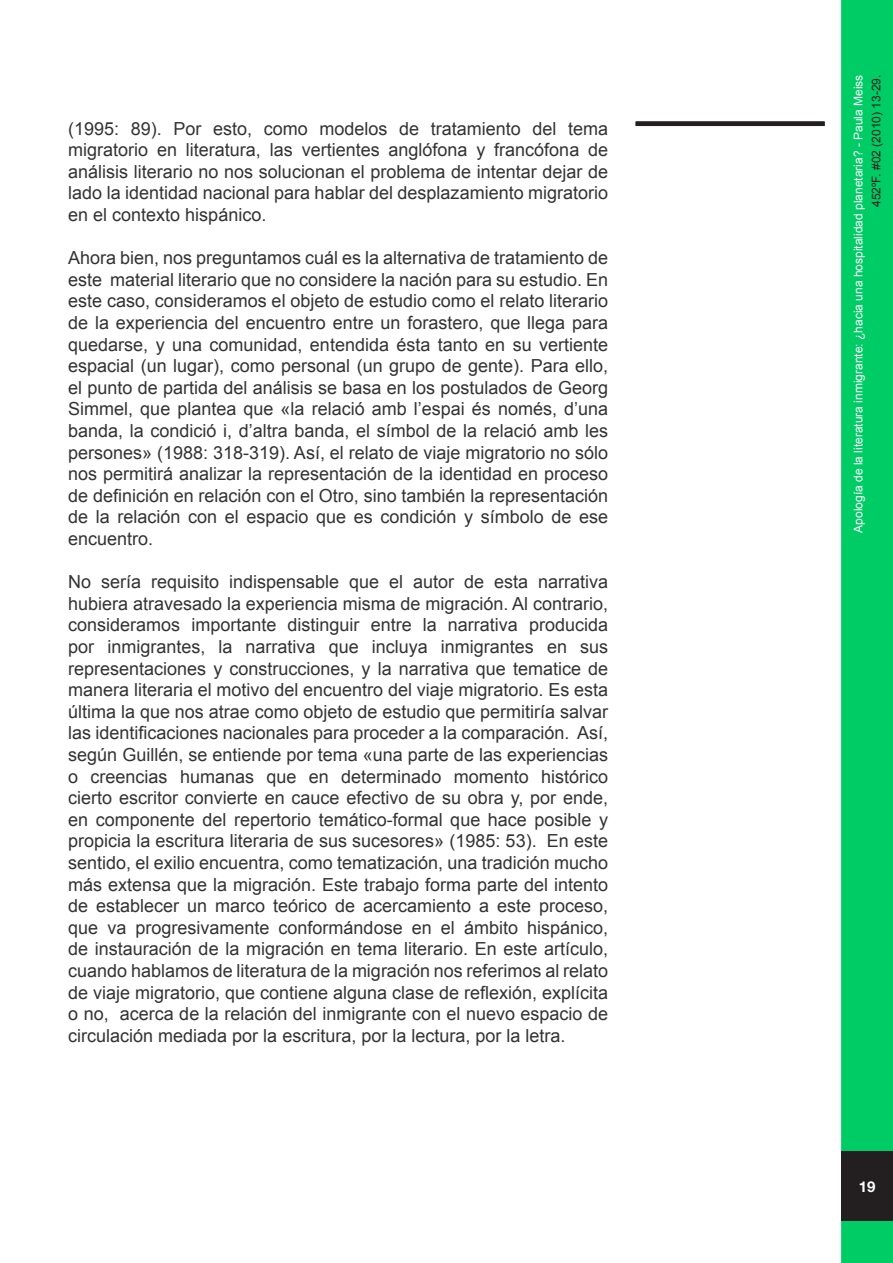
<style>
.page{position:relative;width:893px;height:1263px;background:#fff}
.page>*{position:absolute;margin:0;border:0;box-sizing:border-box;transform-origin:0 0}
.t1{font:18px/21.6px "Arial";color:#333;text-align:justify}
.t2{font:700 15px "Helvetica Neue";color:#fff}
.t3{font:12px "Arial";color:#fff}
.t4{font:12px "Arial";color:#231f20}
</style>
<div class="page">
<div style="left:841px;top:0;width:52px;height:1263px;background:#0c6;border:3px solid #0c6"></div>
<div style="left:841px;top:1151px;width:52px;height:70px;background:#231f20"></div>
<div style="left:636px;top:121px;width:189px;height:5px;background:#231f20"></div>
<p class="t1" style="left:68px;top:118px;width:541px">(1995: 89). Por esto, como modelos de tratamiento del tema migratorio en literatura, las vertientes anglófona y francófona de análisis literario no nos solucionan el problema de intentar dejar de lado la identidad nacional para hablar del desplazamiento migratorio en el contexto hispánico.</p>
<p class="t1" style="left:68px;top:247px;width:541px">Ahora bien, nos preguntamos cuál es la alternativa de tratamiento de este material literario que no considere la nación para su estudio. En este caso, consideramos el objeto de estudio como el relato literario de la experiencia del encuentro entre un forastero, que llega para quedarse, y una comunidad, entendida ésta tanto en su vertiente espacial (un lugar), como personal (un grupo de gente). Para ello, el punto de partida del análisis se basa en los postulados de Georg Simmel, que plantea que «la relació amb l’espai és només, d’una banda, la condició i, d’altra banda, el símbol de la relació amb les persones» (1988: 318-319). Así, el relato de viaje migratorio no sólo nos permitirá analizar la representación de la identidad en proceso de definición en relación con el Otro, sino también la representación de la relación con el espacio que es condición y símbolo de ese encuentro.</p>
<p class="t1" style="left:68px;top:571px;width:541px">No sería requisito indispensable que el autor de esta narrativa hubiera atravesado la experiencia misma de migración. Al contrario, consideramos importante distinguir entre la narrativa producida por inmigrantes, la narrativa que incluya inmigrantes en sus representaciones y construcciones, y la narrativa que tematice de manera literaria el motivo del encuentro del viaje migratorio. Es esta última la que nos atrae como objeto de estudio que permitiría salvar las identificaciones nacionales para proceder a la comparación. Así, según Guillén, se entiende por tema «una parte de las experiencias o creencias humanas que en determinado momento histórico cierto escritor convierte en cauce efectivo de su obra y, por ende, en componente del repertorio temático-formal que hace posible y propicia la escritura literaria de sus sucesores» (1985: 53). En este sentido, el exilio encuentra, como tematización, una tradición mucho más extensa que la migración. Este trabajo forma parte del intento de establecer un marco teórico de acercamiento a este proceso, que va progresivamente conformándose en el ámbito hispánico, de instauración de la migración en tema literario. En este artículo, cuando hablamos de literatura de la migración nos referimos al relato de viaje migratorio, que contiene alguna clase de reflexión, explícita o no, acerca de la relación del inmigrante con el nuevo espacio de circulación mediada por la escritura, por la lectura, por la letra.</p>
<p class="t3" style="left:850px;top:533px;width:460px;rotate:-90deg">Apología de la literatura inmigrante: ¿hacia una hospitalidad planetaria? - Paula Meiss</p>
<p class="t4" style="left:868px;top:207px;width:134px;rotate:-90deg">452ºF. #02 (2010) 13-29.</p>
<p class="t2" style="left:859px;top:1177px;width:18px">19</p>
</div>
